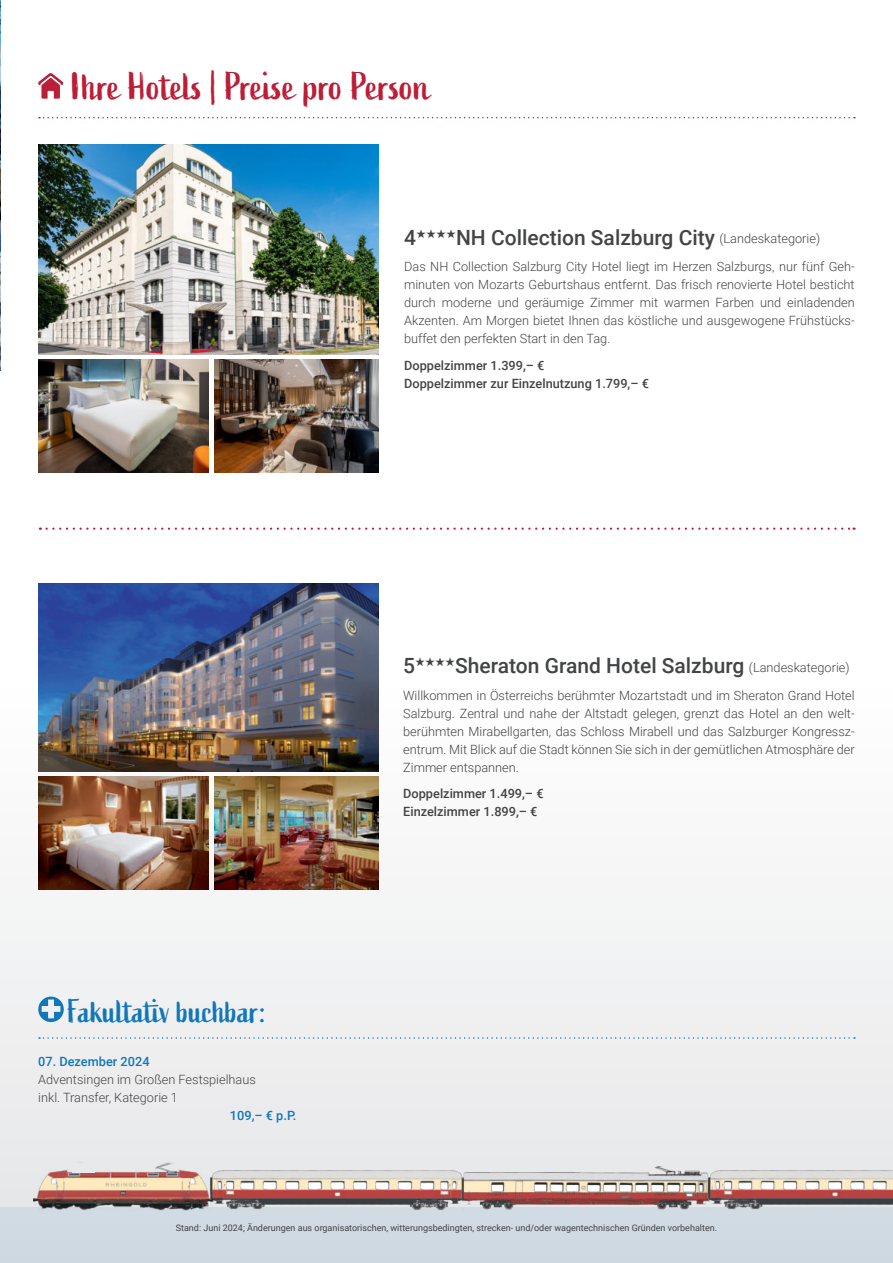
<style>
.page{position:relative;width:893px;height:1263px;background:#fff}
.page>*{position:absolute;margin:0;border:0;box-sizing:border-box;transform-origin:0 0}
.t1{font:39px "Active";letter-spacing:-.005em;color:#bc1d37}
.t2{font:33px "Active";color:#1077b9}
.t3{font:500 21px "Roboto";color:#434445}
.t4{font:300 12.75px/18px "Roboto";color:#434445;text-align:justify}
.t5{font:500 12.75px/18px "Roboto";color:#434445}
.t6{font:500 12.75px "Roboto";color:#1077b9}
.t7{font:9px "Roboto";color:#434445}
.s1{font-weight:300;font-size:12.75px}
</style>
<div class="page">
<div style="left:0;top:677px;width:893px;height:586px;background:#f1f2f3"></div>
<div style="left:0;top:1208px;width:893px;height:55px;background:#cfdae2"></div>
<img style="left:215px;top:1170px;width:245px;height:40px">
<img style="left:460px;top:1167px;width:248px;height:43px">
<img style="left:708px;top:1170px;width:185px;height:40px">
<img style="left:33px;top:1162px;width:182px;height:48px">
<img style="left:155px;top:1162px;width:24px;height:10px">
<div style="left:73px;top:1163px;width:22px;height:9px;background:#e8e9ea"></div>
<img style="left:0;top:0;width:1px;height:370px">
<svg style="left:38px;top:73px;width:25px;height:26px"></svg>
<svg style="left:39px;top:117px;width:816px;height:1px"></svg>
<svg style="left:38px;top:996px;width:26px;height:26px"></svg>
<svg style="left:39px;top:1037px;width:816px;height:2px"></svg>
<img style="left:215px;top:359px;width:164px;height:114px">
<img style="left:39px;top:359px;width:170px;height:114px">
<img style="left:39px;top:144px;width:340px;height:210px">
<svg style="left:47px;top:527px;width:808px;height:3px"></svg>
<img style="left:38px;top:584px;width:341px;height:187px">
<img style="left:215px;top:776px;width:164px;height:114px">
<img style="left:38px;top:776px;width:171px;height:114px">
<h1 class="t1" style="left:71px;top:69px;width:360px">Ihre Hotels | Preise pro Person</h1>
<h3 class="t3" style="left:404px;top:229px;width:417px">4★★★★NH Collection Salzburg City <span class="s1">(Landeskategorie)</span></h3>
<p class="t4" style="left:404px;top:259px;width:452px">Das NH Collection Salzburg City Hotel liegt im Herzen Salzburgs, nur fünf Geh&shy;minuten von Mozarts Geburtshaus entfernt. Das frisch renovierte Hotel besticht durch moderne und geräumige Zimmer mit warmen Farben und einladenden Akzenten. Am Morgen bietet Ihnen das köstliche und ausgewogene Frühstücks&shy;buffet den perfekten Start in den Tag.</p>
<p class="t5" style="left:404px;top:357px;width:246px">Doppelzimmer 1.399,– €<br>Doppelzimmer zur Einzelnutzung 1.799,– €</p>
<h2 class="t2" style="left:68px;top:997px;width:200px">Fakultativ buchbar:</h2>
<p class="t6" style="left:38px;top:1056px;width:113px">07. Dezember 2024</p>
<p class="t4" style="left:38px;top:1071px;width:219px">Adventsingen im Großen Festspielhaus inkl. Transfer, Kategorie 1</p>
<p class="t6" style="left:230px;top:1110px;width:68px">109,– € p.P.</p>
<h3 class="t3" style="left:403px;top:657px;width:448px">5★★★★Sheraton Grand Hotel Salzburg <span class="s1">(Landeskategorie)</span></h3>
<p class="t4" style="left:403px;top:687px;width:453px">Willkommen in Österreichs berühmter Mozartstadt und im Sheraton Grand Hotel Salzburg. Zentral und nahe der Altstadt gelegen, grenzt das Hotel an den welt&shy;berühmten Mirabellgarten, das Schloss Mirabell und das Salzburger Kongressz&shy;entrum. Mit Blick auf die Stadt können Sie sich in der gemütlichen Atmosphäre der Zimmer entspannen.</p>
<p class="t5" style="left:403px;top:786px;width:142px">Doppelzimmer 1.499,– €<br>Einzelzimmer 1.899,– €</p>
<p class="t7" style="left:176px;top:1224px;width:543px">Stand: Juni 2024; Änderungen aus organisatorischen, witterungsbedingten, strecken- und/oder wagentechnischen Gründen vorbehalten.</p>
</div>
